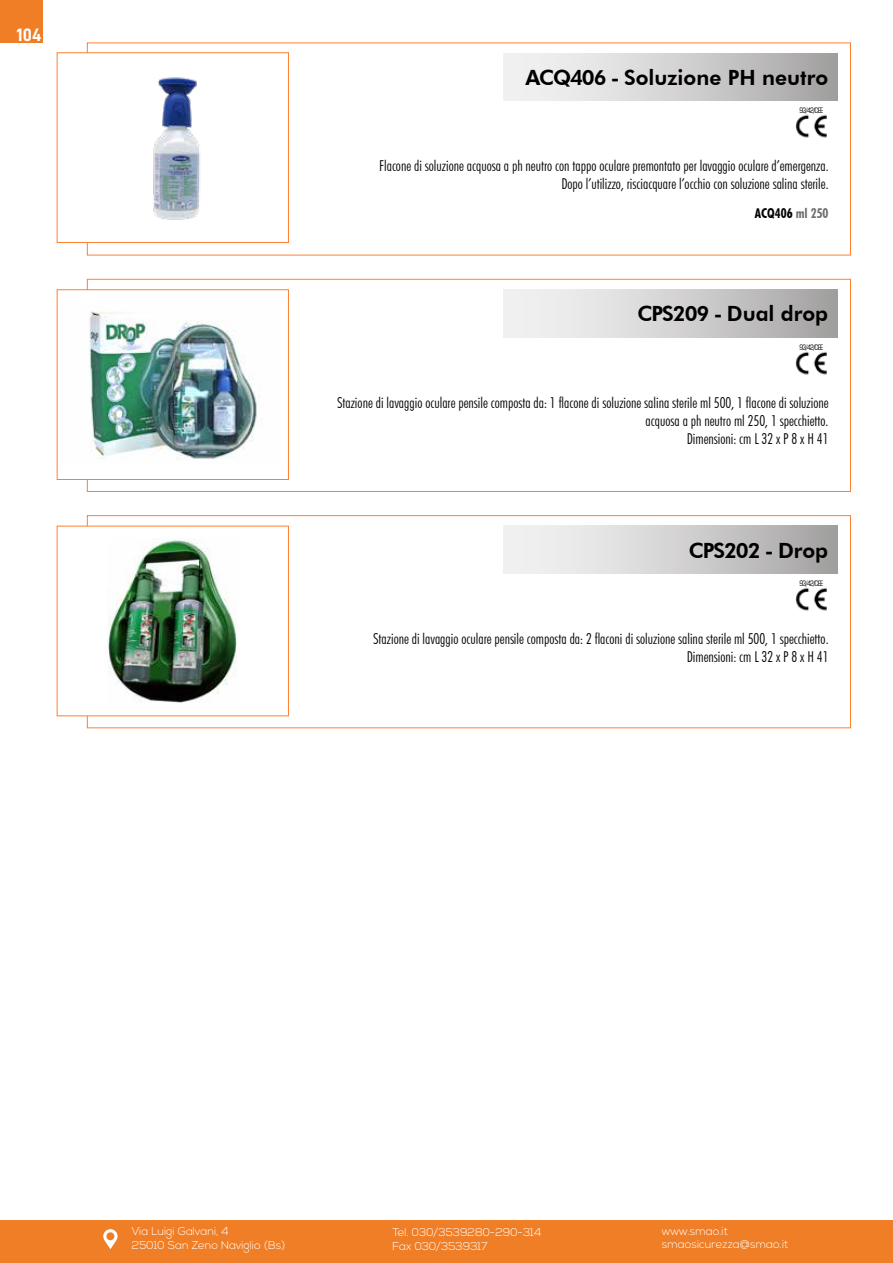
<style>
.page{position:relative;width:893px;height:1263px;background:#fff}
.page>*{position:absolute;margin:0;border:0;box-sizing:border-box;transform-origin:0 0}
.t1{font:800 21px "Futura BT";color:#000}
.t2{font:800 21px "Futura BT";letter-spacing:-.05em;color:#000}
.t3{font:18px "D DIN Bold";color:#fff}
.t4{font:300 condensed 15px/18px "Futura BT";color:#000;text-align:right}
.t5{font:700 condensed 13.5px "Futura BT";color:#000}
.t6{font:300 11.25px/13.5px "Nexa";color:#fff}
.t7{font:condensed 7.5px "Square 721 BT";letter-spacing:-.075em;color:#000}
.s1{color:#6d6e71}
</style>
<div class="page">
<div style="left:0;top:0;width:43px;height:43px;background:#ef7e26"></div>
<div style="left:0;top:1220px;width:893px;height:43px;background:#ef7e26"></div>
<svg style="left:103px;top:1229px;width:15px;height:20px"></svg>
<svg style="left:87px;top:515px;width:764px;height:213px"></svg>
<div style="left:503px;top:526px;width:334px;height:48px;background:linear-gradient(to right,#fbfbfc,#a8a6a6)"></div>
<svg style="left:87px;top:278px;width:764px;height:214px"></svg>
<div style="left:503px;top:289px;width:334px;height:48px;background:linear-gradient(to right,#fbfbfc,#a8a6a6)"></div>
<svg style="left:87px;top:42px;width:764px;height:214px"></svg>
<div style="left:503px;top:53px;width:334px;height:48px;background:linear-gradient(to right,#fbfbfc,#a8a6a6)"></div>
<div style="left:57px;top:53px;width:231px;height:189px;background:#fff"></div>
<img style="left:153px;top:77px;width:47px;height:143px">
<div style="left:57px;top:52px;width:232px;height:191px;border:1px solid #ff7f30"></div>
<div style="left:57px;top:290px;width:231px;height:189px;background:#fff"></div>
<img style="left:89px;top:311px;width:168px;height:148px">
<div style="left:57px;top:289px;width:232px;height:191px;border:1px solid #ff7f30"></div>
<div style="left:57px;top:526px;width:231px;height:190px;background:#fff"></div>
<img style="left:108px;top:538px;width:129px;height:165px">
<img style="left:794px;top:107px;width:34px;height:48px">
<img style="left:794px;top:344px;width:34px;height:48px">
<img style="left:794px;top:580px;width:34px;height:48px">
<p class="t3" style="left:17px;top:25px;width:26px">104</p>
<h1 class="t1" style="left:525px;top:65px;width:304px">ACQ406 - Soluzione PH neutro</h1>
<p class="t7" style="left:799px;top:106px;width:25px">93/42/CEE</p>
<p class="t4" style="left:379px;top:157px;width:451px">Flacone di soluzione acquosa a ph neutro con tappo oculare premontato per lavaggio oculare d’emergenza.<br>Dopo l’utilizzo, risciacquare l’occhio con soluzione salina sterile.</p>
<p class="t5" style="left:755px;top:205px;width:75px">ACQ406 <span class="s1">ml 250</span></p>
<h1 class="t1" style="left:637px;top:301px;width:192px">CPS209 - Dual drop</h1>
<p class="t7" style="left:799px;top:343px;width:25px">93/42/CEE</p>
<p class="t4" style="left:337px;top:393px;width:493px">Stazione di lavaggio oculare pensile composta da: 1 flacone di soluzione salina sterile ml 500, 1 flacone di soluzione acquosa a ph neutro ml 250, 1 specchietto.<br>Dimensioni: cm L 32 x P 8 x H 41</p>
<h1 class="t2" style="left:689px;top:537px;width:141px">CPS202 - Drop</h1>
<p class="t7" style="left:799px;top:579px;width:25px">93/42/CEE</p>
<p class="t4" style="left:373px;top:630px;width:457px">Stazione di lavaggio oculare pensile composta da: 2 flaconi di soluzione salina sterile ml 500, 1 specchietto.<br>Dimensioni: cm L 32 x P 8 x H 41</p>
<p class="t6" style="left:132px;top:1225px;width:155px">Via Luigi Galvani, 4<br>25010 San Zeno Naviglio (Bs)</p>
<p class="t6" style="left:392px;top:1226px;width:150px">Tel. 030/3539280-290-314<br>Fax 030/3539317</p>
<p class="t6" style="left:662px;top:1225px;width:128px">www.smao.it smaosicurezza@smao.it</p>
</div>
